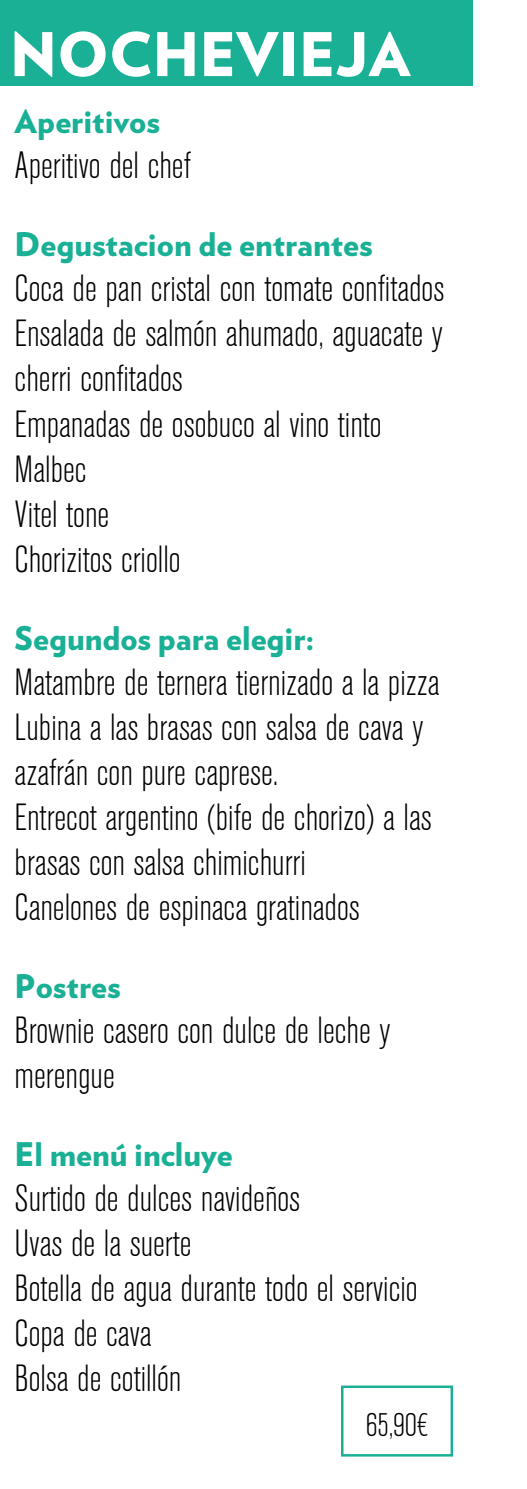
<style>
.page{position:relative;width:527px;height:1489px;background:#fff}
.page>*{position:absolute;margin:0;border:0;box-sizing:border-box;transform-origin:0 0}
.t1{font:900 60px "Verlag";color:#fff}
.t2{font:300 condensed 37.5px/45px "Akzidenz Grotesk BE";color:#000}
.t3{font:900 32.5px "Verlag";color:#19b095}
.t4{font:300 condensed 32.5px "Akzidenz Grotesk BE";color:#000}
</style>
<div class="page">
<div style="left:0;top:0;width:472px;height:85px;background:#19b095"></div>
<div style="left:340px;top:1385px;width:112px;height:71px;border:2px solid #1baf94"></div>
<h1 class="t1" style="left:6px;top:5px;width:406px">’NOCHEVIEJA</h1>
<h1 class="t1" style="left:11px;top:5px;width:133px">ANY</h1>
<p class="t3" style="left:15px;top:95px;width:147px">Aperitivos</p>
<p class="t2" style="left:15px;top:144px;width:177px">Aperitivo del chef</p>
<p class="t3" style="left:15px;top:218px;width:359px">Degustacion de entrantes</p>
<p class="t2" style="left:15px;top:267px;width:431px">Coca de pan cristal con tomate confitados<br>Ensalada de salmón ahumado, aguacate y cherri confitados<br>Empanadas de osobuco al vino tinto<br>Malbec<br>Vitel tone<br>Chorizitos criollo</p>
<p class="t3" style="left:15px;top:611px;width:301px">Segundos para elegir:</p>
<p class="t2" style="left:15px;top:660px;width:426px">Matambre de ternera tiernizado a la pizza Lubina a las brasas con salsa de cava y azafrán con pure caprese.<br>Entrecot argentino (bife de chorizo) a las brasas con salsa chimichurri<br>Canelones de espinaca gratinados</p>
<p class="t3" style="left:15px;top:959px;width:107px">Postres</p>
<p class="t2" style="left:15px;top:1008px;width:377px">Brownie casero con dulce de leche y merengue</p>
<p class="t3" style="left:15px;top:1127px;width:219px">El menú incluye</p>
<p class="t2" style="left:15px;top:1176px;width:404px">Surtido de dulces navideños<br>Uvas de la suerte<br>Botella de agua durante todo el servicio<br>Copa de cava<br>Bolsa de cotillón</p>
<p class="t4" style="left:365px;top:1407px;width:64px">65,90€</p>
</div>
